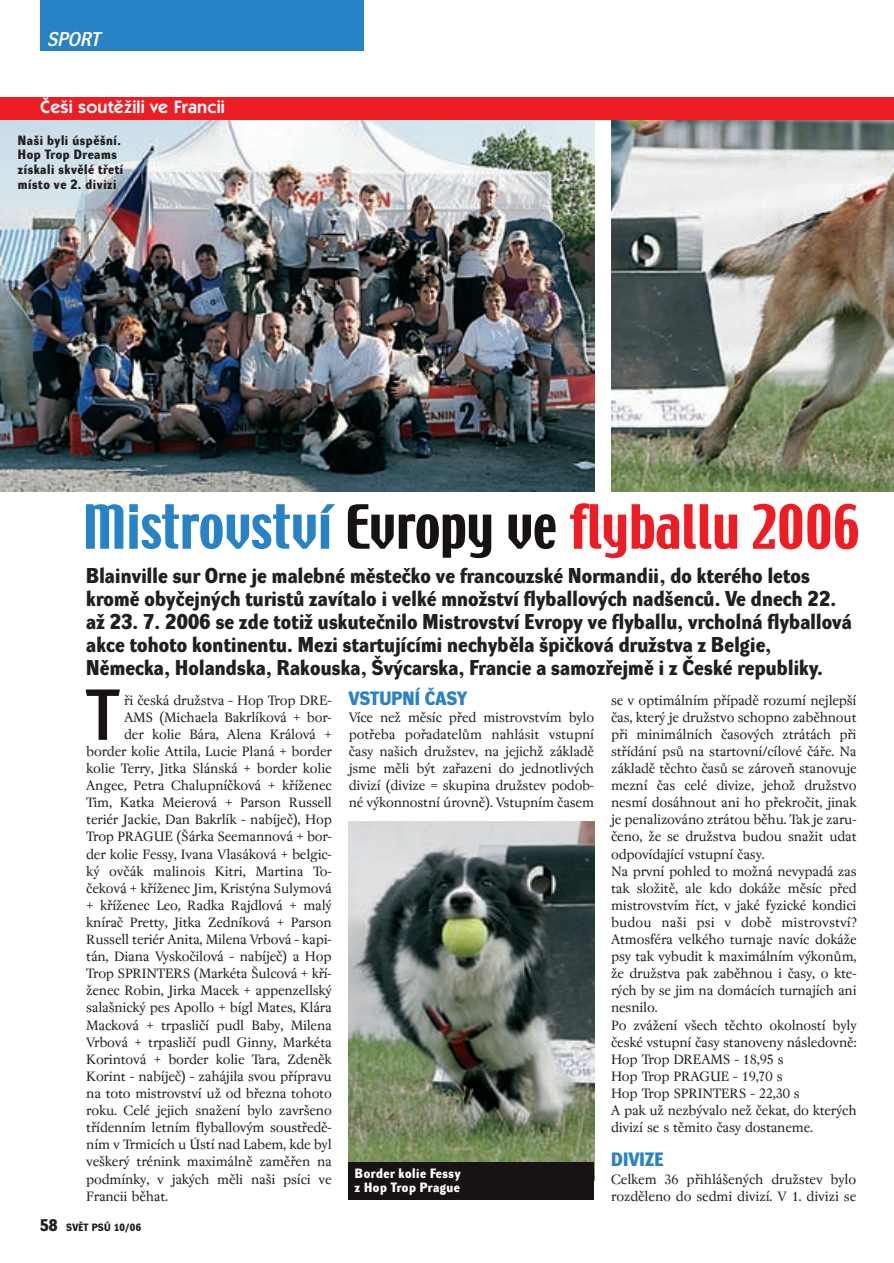
<style>
.page{position:relative;width:894px;height:1263px;background:#fff}
.page>*{position:absolute;margin:0;border:0;box-sizing:border-box;transform-origin:0 0}
.t1{font:70.5px "Dynamo DD";color:#171312}
.t2{font:54px "Techno CE";letter-spacing:.005em;color:#ee1d23}
.t3{font:21px/23px "Dynamo DB";letter-spacing:.01em;color:#231f20}
.t4{font:19.5px "Dynamo D Italic D";letter-spacing:.01em;color:#fff}
.t5{font:18.9px "Dynamo DB";letter-spacing:.015em;color:#2783c5}
.t6{font:600 18px "Itc Kabel CE";letter-spacing:.01em;color:#fff}
.t7{font:15px/17.1px "Regent";letter-spacing:-.015em;color:#231f20}
.t8{font:13.2px/14.9px "Dynamo DB";letter-spacing:.045em;color:#231f20}
.t9{font:13.2px/14.9px "Dynamo DB";letter-spacing:.045em;color:#fff}
.t10{font:10.35px "Dynamo DB";letter-spacing:.03em;color:#231f20}
.s1{color:#2783c5}
.s2{color:#171312}
.s3{font-size:16.5px}
</style>
<div class="page">
<img style="left:0;top:0;width:893px;height:1200px">
<h3 class="t4" style="left:48px;top:32px;width:54px">SPORT</h3>
<p class="t6" style="left:40px;top:101px;width:186px">âe‰i soutûÏili ve Francii</p>
<p class="t8" style="left:18px;top:134px;width:107px">Na‰i byli úspû‰ní.<br>Hop Trop Dreams získali skvûlé tfietí místo ve 2. divizi</p>
<h2 class="t2" style="left:83px;top:504px;width:778px"><span class="s1">Mistrovství</span> <span class="s2">Evropy ve</span> flyballu 2006</h2>
<p class="t3" style="left:86px;top:566px;width:766px">Blainville sur Orne je malebné mûsteãko ve francouzské Normandii, do kterého letos kromû obyãejn˘ch turistÛ zavítalo i velké mnoÏství flyballov˘ch nad‰encÛ. Ve dnech 22. aÏ 23. 7. 2006 se zde totiÏ uskuteãnilo Mistrovství Evropy ve flyballu, vrcholná flyballová akce tohoto kontinentu. Mezi startujícími nechybûla ‰piãková druÏstva z Belgie, Nûmecka, Holandska, Rakouska, ·v˘carska, Francie a samozfiejmû i z âeské republiky.</p>
<h1 class="t1" style="left:86px;top:687px;width:35px">T</h1>
<p class="t7" style="left:124px;top:692px;width:209px">fii ãeská druÏstva – Hop Trop DRE-</p>
<p class="t7" style="left:124px;top:709px;width:209px">AMS (Michaela Bakrlíková + bor-</p>
<p class="t7" style="left:124px;top:726px;width:209px">der kolie Bára, Alena Králová +</p>
<p class="t7" style="left:86px;top:744px;width:247px">border kolie Attila, Lucie Planá + border</p>
<p class="t7" style="left:86px;top:761px;width:247px">kolie Terry, Jitka Slánská + border kolie</p>
<p class="t7" style="left:86px;top:778px;width:247px">Angee, Petra Chalupníãková + kfiíÏenec</p>
<p class="t7" style="left:86px;top:795px;width:247px">Tim, Katka Meierová + Parson Russell</p>
<p class="t7" style="left:86px;top:812px;width:247px">teriér Jackie, Dan Bakrlík – nabíjeã), Hop</p>
<p class="t7" style="left:86px;top:829px;width:247px">Trop PRAGUE (·árka Seemannová + bor-</p>
<p class="t7" style="left:86px;top:846px;width:247px">der kolie Fessy, Ivana Vlasáková + belgic-</p>
<p class="t7" style="left:86px;top:863px;width:247px">k˘ ovãák malinois Kitri, Martina To-</p>
<p class="t7" style="left:86px;top:880px;width:247px">ãeková + kfiíÏenec Jim, Krist˘na Sulymová</p>
<p class="t7" style="left:86px;top:897px;width:247px">+ kfiíÏenec Leo, Radka Rajdlová + mal˘</p>
<p class="t7" style="left:86px;top:915px;width:247px">kníraã Pretty, Jitka Zedníková + Parson</p>
<p class="t7" style="left:86px;top:932px;width:247px">Russell teriér Anita, Milena Vrbová – kapi-</p>
<p class="t7" style="left:86px;top:949px;width:247px">tán, Diana Vyskoãilová – nabíjeã) a Hop</p>
<p class="t7" style="left:86px;top:966px;width:247px">Trop SPRINTERS (Markéta ·ulcová + kfií-</p>
<p class="t7" style="left:86px;top:983px;width:247px">Ïenec Robin, Jirka Macek + appenzellsk˘</p>
<p class="t7" style="left:86px;top:1000px;width:247px">sala‰nick˘ pes Apollo + bígl Mates, Klára</p>
<p class="t7" style="left:86px;top:1017px;width:247px">Macková + trpasliãí pudl Baby, Milena</p>
<p class="t7" style="left:86px;top:1034px;width:247px">Vrbová + trpasliãí pudl Ginny, Markéta</p>
<p class="t7" style="left:86px;top:1051px;width:247px">Korintová + border kolie Tara, Zdenûk</p>
<p class="t7" style="left:86px;top:1068px;width:247px">Korint – nabíjeã) – zahájila svou pfiípravu</p>
<p class="t7" style="left:86px;top:1086px;width:247px">na toto mistrovství uÏ od bfiezna tohoto</p>
<p class="t7" style="left:86px;top:1103px;width:247px">roku. Celé jejich snaÏení bylo zavr‰eno</p>
<p class="t7" style="left:86px;top:1120px;width:247px">tfiídenním letním flyballov˘m soustfiedû-</p>
<p class="t7" style="left:86px;top:1137px;width:247px">ním v Trmicích u Ústí nad Labem, kde byl</p>
<p class="t7" style="left:86px;top:1154px;width:247px">ve‰ker˘ trénink maximálnû zamûfien na</p>
<p class="t7" style="left:86px;top:1171px;width:247px">podmínky, v jak˘ch mûli na‰i psíci ve</p>
<p class="t7" style="left:86px;top:1188px;width:83px">Francii bûhat.</p>
<p class="t10" style="left:40px;top:1223px;width:102px"><span class="s3">58</span> SVùT PSÒ 10/06</p>
<p class="t5" style="left:348px;top:690px;width:120px">VSTUPNÍ âASY</p>
<p class="t7" style="left:348px;top:709px;width:247px;text-align:justify">Více neÏ mûsíc pfied mistrovstvím bylo potfieba pofiadatelÛm nahlásit vstupní ãasy na‰ich druÏstev, na jejichÏ základû jsme mûli b˘t zafiazeni do jednotliv˘ch divizí (divize = skupina druÏstev podob&shy;né v˘konnostní úrovnû). Vstupním ãasem</p>
<p class="t9" style="left:355px;top:1167px;width:107px">Border kolie Fessy z Hop Trop Prague</p>
<p class="t7" style="left:611px;top:692px;width:247px">se v optimálním pfiípadû rozumí nejlep‰í ãas, kter˘ je druÏstvo schopno zabûhnout pfii minimálních ãasov˘ch ztrátách pfii stfiídání psÛ na startovní/cílové ãáfie. Na základû tûchto ãasÛ se zároveÀ stanovuje mezní ãas celé divize, jehoÏ druÏstvo nesmí dosáhnout ani ho pfiekroãit, jinak je penalizováno ztrátou bûhu. Tak je zaru&shy;ãeno, Ïe se druÏstva budou snaÏit udat odpovídající vstupní ãasy.<br>Na první pohled to moÏná nevypadá zas tak sloÏitû, ale kdo dokáÏe mûsíc pfied mistrovstvím fiíct, v jaké fyzické kondici budou na‰i psi v dobû mistrovství?<br>Atmosféra velkého turnaje navíc dokáÏe psy tak vybudit k maximálním v˘konÛm, Ïe druÏstva pak zabûhnou i ãasy, o kte&shy;r˘ch by se jim na domácích turnajích ani nesnilo.<br>Po zváÏení v‰ech tûchto okolností byly ãeské vstupní ãasy stanoveny následovnû:<br>Hop Trop DREAMS – 18,95 s<br>Hop Trop PRAGUE – 19,70 s<br>Hop Trop SPRINTERS – 22,30 s<br>A pak uÏ nezb˘valo neÏ ãekat, do kter˘ch divizí se s tûmito ãasy dostaneme.</p>
<p class="t5" style="left:611px;top:1152px;width:54px">DIVIZE</p>
<p class="t7" style="left:611px;top:1171px;width:247px">Celkem 36 pfiihlá‰en˘ch druÏstev bylo rozdûleno do sedmi divizí. V 1. divizi se</p>
</div>
